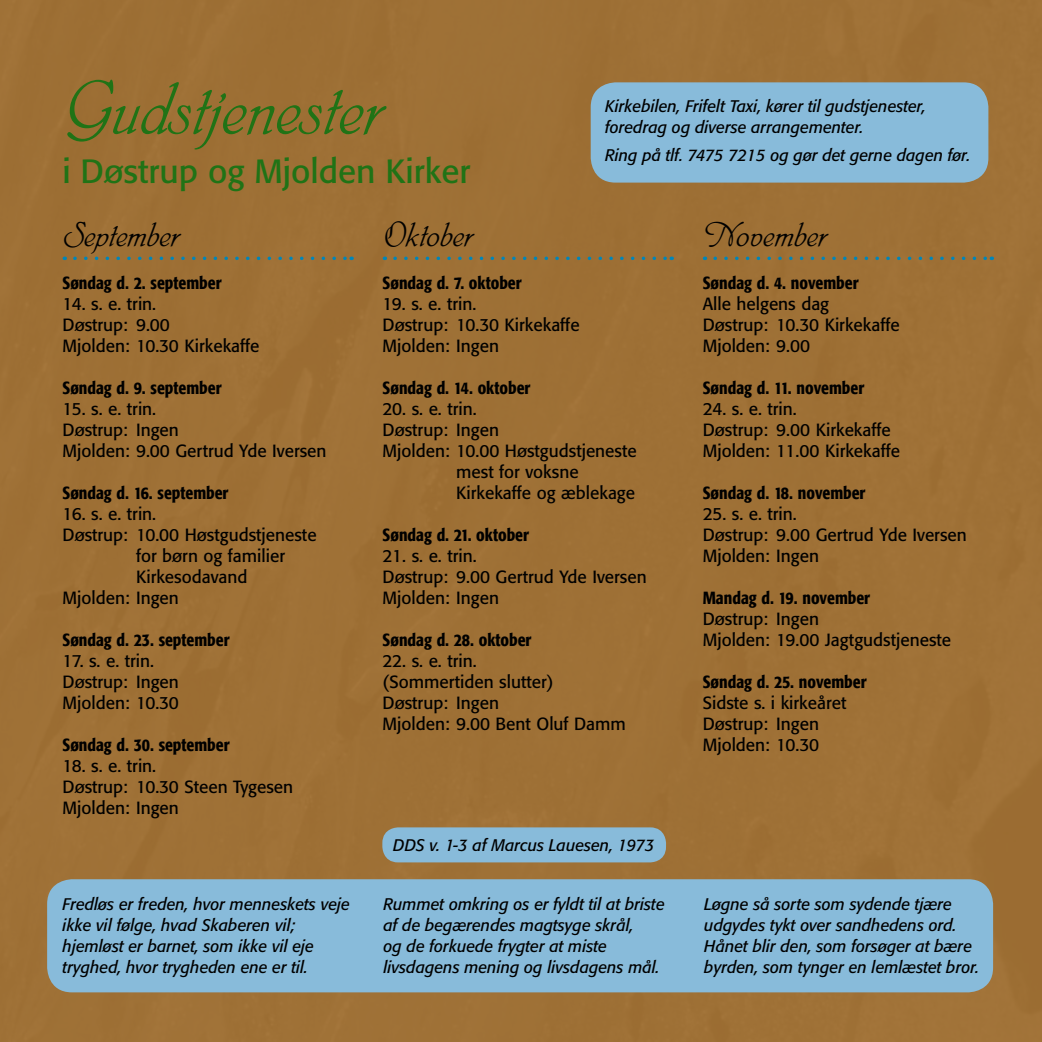
<style>
.page{position:relative;width:1042px;height:1042px;background:#9e7036}
.page>*{position:absolute;margin:0;border:0;box-sizing:border-box;transform-origin:0 0}
.t1{font:84px "Phyllis D";color:#207316}
.t2{font:38.5px "Phyllis D";color:#000}
.t3{font:33.25px "Formata";color:#207316}
.t4{font:17.5px/21px "Formata";color:#000}
.t5{font:500 condensed 17.5px "Formata";color:#000}
.t6{font:italic 16.62px/21px "Formata";color:#000}
</style>
<div class="page">
<svg style="left:75px;top:257px;width:277px;height:3px"></svg>
<svg style="left:395px;top:257px;width:277px;height:3px"></svg>
<svg style="left:715px;top:257px;width:277px;height:3px"></svg>
<div style="left:591px;top:82px;width:397px;height:101px;background:#88bbda;border-radius:25px"></div>
<div style="left:47px;top:879px;width:946px;height:113px;background:#88bbda;border-radius:25px"></div>
<div style="left:382px;top:827px;width:284px;height:35px;background:#88bbda;border-radius:16px"></div>
<h1 class="t1" style="left:63px;top:65px;width:321px">Gudstjenester</h1>
<h3 class="t3" style="left:63px;top:151px;width:409px">i Døstrup og Mjolden Kirker</h3>
<h2 class="t2" style="left:63px;top:215px;width:118px">September</h2>
<p class="t5" style="left:63px;top:272px;width:161px">Søndag d. 2. september</p>
<p class="t4" style="left:63px;top:293px;width:198px">14. s. e. trin.<br>Døstrup: 9.00<br>Mjolden: 10.30 Kirkekaffe</p>
<p class="t5" style="left:63px;top:377px;width:161px">Søndag d. 9. september</p>
<p class="t4" style="left:63px;top:398px;width:266px">15. s. e. trin.<br>Døstrup: Ingen<br>Mjolden: 9.00 Gertrud Yde Iversen</p>
<p class="t5" style="left:63px;top:482px;width:168px">Søndag d. 16. september</p>
<p class="t4" style="left:63px;top:503px;width:95px">16. s. e. trin.</p>
<p class="t4" style="left:63px;top:524px;width:256px">Døstrup: 10.00 Høstgudstjeneste</p>
<p class="t4" style="left:136px;top:545px;width:151px">for børn og familier</p>
<p class="t4" style="left:136px;top:566px;width:113px">Kirkesodavand</p>
<p class="t4" style="left:63px;top:587px;width:118px">Mjolden: Ingen</p>
<p class="t5" style="left:63px;top:629px;width:169px">Søndag d. 23. september</p>
<p class="t4" style="left:63px;top:650px;width:118px">17. s. e. trin.<br>Døstrup: Ingen<br>Mjolden: 10.30</p>
<p class="t5" style="left:63px;top:734px;width:169px">Søndag d. 30. september</p>
<p class="t4" style="left:63px;top:755px;width:232px">18. s. e. trin.<br>Døstrup: 10.30 Steen Tygesen<br>Mjolden: Ingen</p>
<p class="t6" style="left:605px;top:96px;width:322px">Kirkebilen, Frifelt Taxi, kører til gudstjenester, foredrag og diverse arrangementer.</p>
<p class="t6" style="left:605px;top:145px;width:367px">Ring på tlf. 7475 7215 og gør det gerne dagen før.</p>
<h2 class="t2" style="left:383px;top:215px;width:92px">Oktober</h2>
<p class="t5" style="left:383px;top:272px;width:141px">Søndag d. 7. oktober</p>
<p class="t4" style="left:383px;top:293px;width:198px">19. s. e. trin.<br>Døstrup: 10.30 Kirkekaffe<br>Mjolden: Ingen</p>
<p class="t5" style="left:383px;top:377px;width:149px">Søndag d. 14. oktober</p>
<p class="t4" style="left:383px;top:398px;width:96px">20. s. e. trin.</p>
<p class="t4" style="left:383px;top:419px;width:118px">Døstrup: Ingen</p>
<p class="t4" style="left:383px;top:440px;width:256px">Mjolden: 10.00 Høstgudstjeneste</p>
<p class="t4" style="left:456px;top:461px;width:124px">mest for voksne</p>
<p class="t4" style="left:456px;top:482px;width:180px">Kirkekaffe og æblekage</p>
<p class="t5" style="left:383px;top:524px;width:148px">Søndag d. 21. oktober</p>
<p class="t4" style="left:383px;top:545px;width:266px">21. s. e. trin.<br>Døstrup: 9.00 Gertrud Yde Iversen<br>Mjolden: Ingen</p>
<p class="t5" style="left:383px;top:629px;width:151px">Søndag d. 28. oktober</p>
<p class="t4" style="left:383px;top:650px;width:245px">22. s. e. trin.<br>(Sommertiden slutter)<br>Døstrup: Ingen<br>Mjolden: 9.00 Bent Oluf Damm</p>
<h2 class="t2" style="left:703px;top:215px;width:125px">November</h2>
<p class="t5" style="left:703px;top:272px;width:157px">Søndag d. 4. november</p>
<p class="t4" style="left:703px;top:293px;width:198px">Alle helgens dag<br>Døstrup: 10.30 Kirkekaffe<br>Mjolden: 9.00</p>
<p class="t5" style="left:703px;top:377px;width:163px">Søndag d. 11. november</p>
<p class="t4" style="left:703px;top:398px;width:199px">24. s. e. trin.<br>Døstrup: 9.00 Kirkekaffe<br>Mjolden: 11.00 Kirkekaffe</p>
<p class="t5" style="left:703px;top:482px;width:164px">Søndag d. 18. november</p>
<p class="t4" style="left:703px;top:503px;width:266px">25. s. e. trin.<br>Døstrup: 9.00 Gertrud Yde Iversen<br>Mjolden: Ingen</p>
<p class="t5" style="left:703px;top:587px;width:169px">Mandag d. 19. november</p>
<p class="t4" style="left:703px;top:608px;width:250px">Døstrup: Ingen<br>Mjolden: 19.00 Jagtgudstjeneste</p>
<p class="t5" style="left:703px;top:671px;width:166px">Søndag d. 25. november</p>
<p class="t4" style="left:703px;top:692px;width:145px">Sidste s. i kirkeåret<br>Døstrup: Ingen<br>Mjolden: 10.30</p>
<p class="t6" style="left:393px;top:834px;width:263px">DDS v. 1-3 af Marcus Lauesen, 1973</p>
<p class="t6" style="left:63px;top:893px;width:289px">Fredløs er freden, hvor menneskets veje ikke vil følge, hvad Skaberen vil; hjemløst er barnet, som ikke vil eje tryghed, hvor trygheden ene er til.</p>
<p class="t6" style="left:383px;top:893px;width:283px">Rummet omkring os er fyldt til at briste af de begærendes magtsyge skrål,<br>og de forkuede frygter at miste livsdagens mening og livsdagens mål.</p>
<p class="t6" style="left:704px;top:893px;width:276px">Løgne så sorte som sydende tjære udgydes tykt over sandhedens ord.<br>Hånet blir den, som forsøger at bære byrden, som tynger en lemlæstet bror.</p>
</div>
